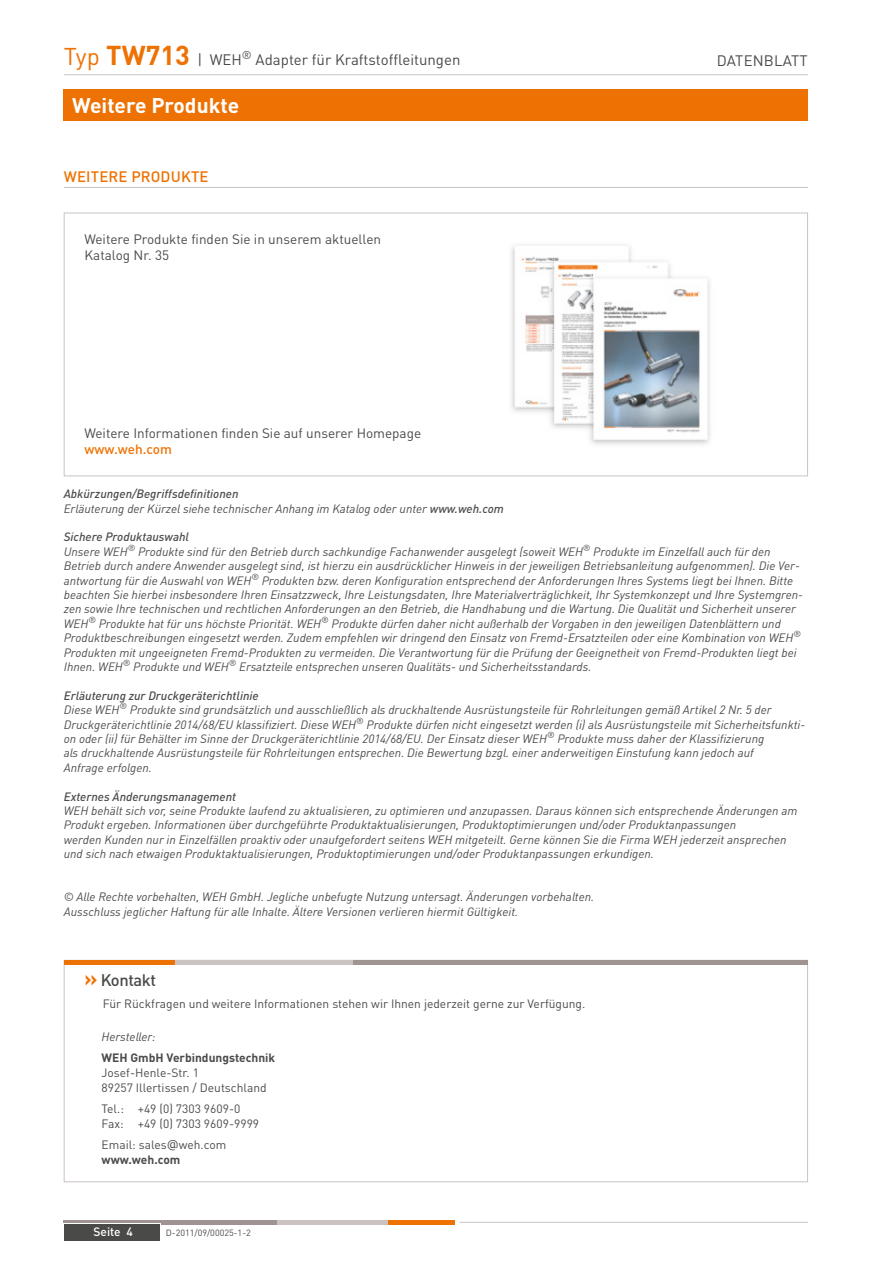
<style>
.page{position:relative;width:893px;height:1263px;background:#fff}
.page>*{position:absolute;margin:0;border:0;box-sizing:border-box;transform-origin:0 0}
.t1{font:700 21px "DIN Pro";color:#fff}
.t2{font:500 16.5px "DIN Pro";letter-spacing:-.025em;color:#4a4a49}
.t3{font:15px "DIN Pro";color:#4a4a49}
.t4{font:500 15px "DIN Pro";letter-spacing:.01em;color:#ee7203}
.t5{font:13.5px/16.2px "DIN Pro";color:#4a4a49}
.t6{font:500 13.5px "DIN Pro";color:#ee7203}
.t7{font:italic 12px/14.4px "DIN Pro";color:#4a4a49}
.t8{font:12px/15px "DIN Pro";color:#4a4a49}
.t9{font:italic 500 12px "DIN Pro";color:#4a4a49}
.t10{font:700 12px "DIN Pro";color:#4a4a49}
.t11{font:500 12px "DIN Pro";color:#fff}
.t12{font:9px "DIN Pro";color:#4a4a49}
.s1{font-size:24px;color:#ee7203}
.s2{font-weight:700;font-size:27px;color:#ee7203}
.s3{font-weight:500}
.s4{font-weight:700;font-size:21px;color:#ee7203}
.s5{font-family:"Verdana"}
.s6{font-weight:700}
</style>
<div class="page">
<div style="left:64px;top:89px;width:744px;height:32px;background:#ee7203"></div>
<hr style="left:64px;top:74px;width:744px;height:1px;background:#cac3c2">
<hr style="left:64px;top:1220px;width:255px;height:4px;background:#9f9491">
<hr style="left:387px;top:1220px;width:68px;height:4px;background:#ee7203">
<hr style="left:277px;top:1220px;width:110px;height:4px;background:#cac3c2">
<div style="left:63px;top:1223px;width:97px;height:19px;background:#fff"></div>
<div style="left:64px;top:1224px;width:95px;height:17px;background:#4a4a49"></div>
<hr style="left:459px;top:1222px;width:349px;height:1px;background:#cac3c2">
<img style="left:511px;top:245px;width:199px;height:200px">
<hr style="left:64px;top:187px;width:744px;height:1px;background:#cac3c2">
<hr style="left:64px;top:960px;width:144px;height:4px;background:#ee7203">
<hr style="left:175px;top:960px;width:186px;height:4px;background:#cac3c2">
<hr style="left:353px;top:960px;width:455px;height:4px;background:#9f9491">
<div style="left:64px;top:213px;width:744px;height:263px;border:1px solid #cac3c2"></div>
<p class="t3" style="left:64px;top:48px;width:398px"><span class="s1">Typ</span> <span class="s2">TW713</span> | WEH<sup>®</sup> Adapter für Kraftstoffleitungen</p>
<h1 class="t1" style="left:72px;top:88px;width:169px">Weitere Produkte</h1>
<p class="t4" style="left:64px;top:164px;width:146px">WEITERE PRODUKTE</p>
<p class="t5" style="left:84px;top:230px;width:298px">Weitere Produkte finden Sie in unserem aktuellen<br>Katalog Nr. 35</p>
<p class="t5" style="left:84px;top:423px;width:338px">Weitere Informationen finden Sie auf unserer Homepage</p>
<p class="t6" style="left:84px;top:438px;width:89px">www.weh.com</p>
<p class="t3" style="left:717px;top:49px;width:93px">DATENBLATT</p>
<p class="t7" style="left:64px;top:485px;width:442px"><span class="s3">Abkürzungen/Begriffsdefinitionen<br></span>Erläuterung der Kürzel siehe technischer Anhang im Katalog oder unter <span class="s3">www.weh.com</span></p>
<p class="t7" style="left:64px;top:529px;width:741px"><span class="s3">Sichere Produktauswahl<br></span>Unsere WEH<sup>®</sup> Produkte sind für den Betrieb durch sachkundige Fachanwender ausgelegt (soweit WEH<sup>®</sup> Produkte im Einzelfall auch für den Betrieb durch andere Anwender ausgelegt sind, ist hierzu ein ausdrücklicher Hinweis in der jeweiligen Betriebsanleitung aufgenommen). Die Ver&shy;antwortung für die Auswahl von WEH<sup>®</sup> Produkten bzw. deren Konfiguration entsprechend der Anforderungen Ihres Systems liegt bei Ihnen. Bitte beachten Sie hierbei insbesondere Ihren Einsatzzweck, Ihre Leistungsdaten, Ihre Materialverträglichkeit, Ihr Systemkonzept und Ihre Systemgren&shy;zen sowie Ihre technischen und rechtlichen Anforderungen an den Betrieb, die Handhabung und die Wartung. Die Qualität und Sicherheit unserer WEH<sup>®</sup> Produkte hat für uns höchste Priorität. WEH<sup>®</sup> Produkte dürfen daher nicht außerhalb der Vorgaben in den jeweiligen Datenblättern und Produktbeschreibungen eingesetzt werden. Zudem empfehlen wir dringend den Einsatz von Fremd-Ersatzteilen oder eine Kombination von WEH<sup>® </sup>Produkten mit ungeeigneten Fremd-Produkten zu vermeiden. Die Verantwortung für die Prüfung der Geeignetheit von Fremd-Produkten liegt bei Ihnen. WEH<sup>®</sup> Produkte und WEH<sup>®</sup> Ersatzteile entsprechen unseren Qualitäts- und Sicherheitsstandards.</p>
<p class="t7" style="left:64px;top:687px;width:743px"><span class="s3">Erläuterung zur Druckgeräterichtlinie<br></span>Diese WEH<sup>®</sup> Produkte sind grundsätzlich und ausschließlich als druckhaltende Ausrüstungsteile für Rohrleitungen gemäß Artikel 2 Nr. 5 der Druckgeräterichtlinie 2014/68/EU klassifiziert. Diese WEH<sup>®</sup> Produkte dürfen nicht eingesetzt werden (i) als Ausrüstungsteile mit Sicherheitsfunkti&shy;on oder (ii) für Behälter im Sinne der Druckgeräterichtlinie 2014/68/EU. Der Einsatz dieser WEH<sup>®</sup> Produkte muss daher der Klassifizierung<br>als druckhaltende Ausrüstungsteile für Rohrleitungen entsprechen. Die Bewertung bzgl. einer anderweitigen Einstufung kann jedoch auf<br>Anfrage erfolgen.</p>
<p class="t9" style="left:64px;top:787px;width:174px">Externes Änderungsmanagement</p>
<p class="t7" style="left:64px;top:802px;width:735px">WEH behält sich vor, seine Produkte laufend zu aktualisieren, zu optimieren und anzupassen. Daraus können sich entsprechende Änderungen am Produkt ergeben. Informationen über durchgeführte Produktaktualisierungen, Produktoptimierungen und/oder Produktanpassungen<br>werden Kunden nur in Einzelfällen proaktiv oder unaufgefordert seitens WEH mitgeteilt. Gerne können Sie die Firma WEH jederzeit ansprechen und sich nach etwaigen Produktaktualisierungen, Produktoptimierungen und/oder Produktanpassungen erkundigen.</p>
<p class="t7" style="left:64px;top:889px;width:532px">© Alle Rechte vorbehalten, WEH GmbH. Jegliche unbefugte Nutzung untersagt. Änderungen vorbehalten.<br>Ausschluss jeglicher Haftung für alle Inhalte. Ältere Versionen verlieren hiermit Gültigkeit.</p>
<h2 class="t2" style="left:84px;top:967px;width:73px"><span class="s4">»</span> Kontakt</h2>
<p class="t8" style="left:103px;top:994px;width:484px">Für Rückfragen und weitere Informationen stehen wir Ihnen jederzeit gerne zur Verfügung.</p>
<p class="t7" style="left:102px;top:1028px;width:55px">Hersteller:</p>
<p class="t10" style="left:102px;top:1048px;width:175px">WEH GmbH Verbindungstechnik</p>
<p class="t8" style="left:102px;top:1064px;width:167px">Josef-Henle-Str. 1<br>89257 Illertissen / Deutschland</p>
<p class="t8" style="left:102px;top:1100px;width:159px">Tel.: +49 (0) 7303 9609-0<br>Fax: +49 (0) 7303 9609-9999</p>
<p class="t8" style="left:102px;top:1136px;width:126px">Email: sales<span class="s5">@</span>weh.com <span class="s6">www.weh.com</span></p>
<p class="t11" style="left:94px;top:1222px;width:41px">Seite 4</p>
<p class="t12" style="left:166px;top:1226px;width:87px">D-2011/09/00025-1-2</p>
</div>
